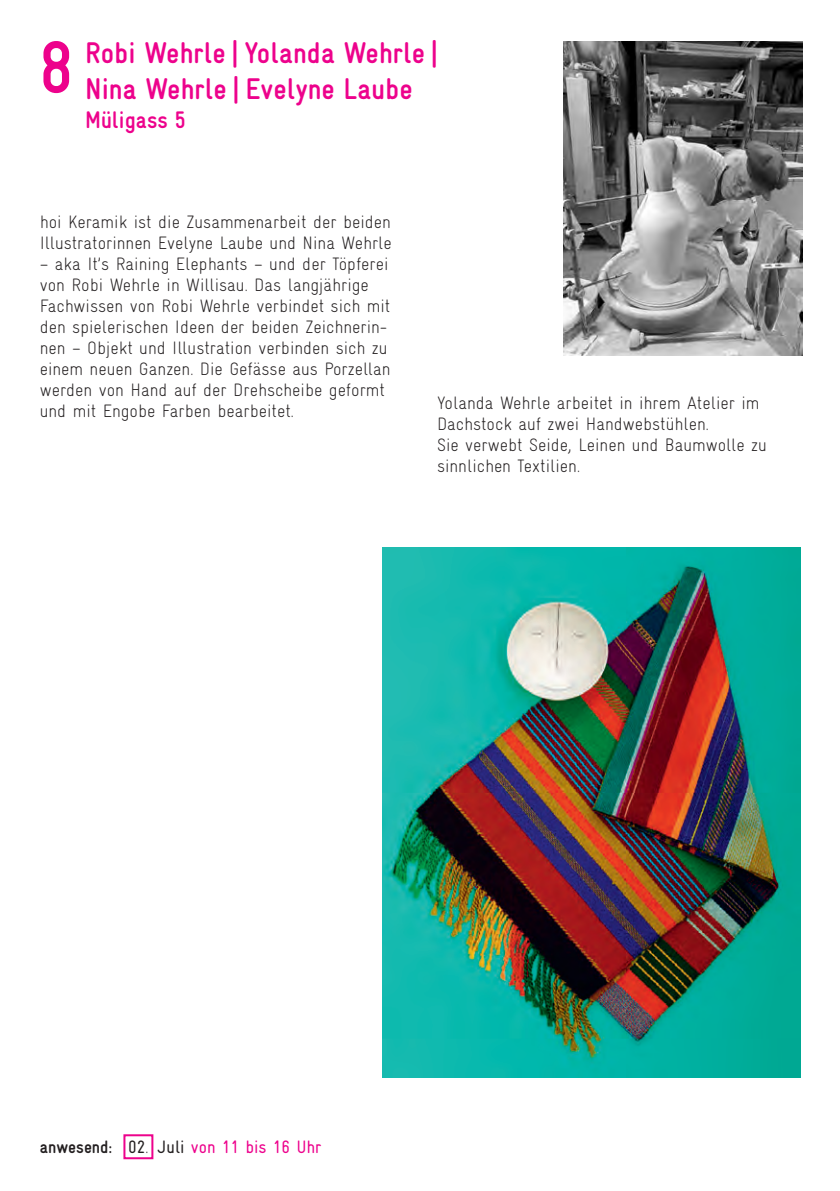
<style>
.page{position:relative;width:840px;height:1191px;background:#fff}
.page>*{position:absolute;margin:0;border:0;box-sizing:border-box;transform-origin:0 0}
.Künstlertext{font:700 74px "Gravur Condensed";color:#ed028c}
.Künstlername{font:700 30px/36px "Gravur Condensed";color:#ed028c}
.Atelieradresse{font:700 24px "Gravur Condensed";color:#ed028c}
.Künstlertext-2{font:300 18px/21px "Gravur Condensed";color:#231f20}
.Künstlertext-3{font:18px "Gravur Condensed";color:#ed028c}
.Künstlertext-4{font:700 18px "Gravur Condensed";color:#231f20}
.Künstlertext-5{font:18px "Gravur Condensed";color:#231f20}
.s1{font-weight:300}
.s2{color:#231f20}
</style>
<div class="page">
<img style="left:382px;top:547px;width:417px;height:530px">
<img style="left:563px;top:42px;width:238px;height:314px">
<div style="left:123px;top:1134px;width:30px;height:25px;border:2px solid #ed028c"></div>
<p class="Künstlertext" style="left:39px;top:26px;width:35px">8</p>
<p class="Künstlername" style="left:85px;top:35px;width:355px">Robi Wehrle | Yolanda Wehrle |<br>Nina Wehrle | Evelyne Laube</p>
<p class="Atelieradresse" style="left:85px;top:106px;width:102px">Müligass 5</p>
<p class="Künstlertext-2" style="left:40px;top:211px;width:353px">hoi Keramik ist die Zusammenarbeit der beiden<br>Illustratorinnen Evelyne Laube und Nina Wehrle</p>
<p class="Künstlertext-2" style="left:40px;top:253px;width:352px">– aka It’s Raining Elephants – und der Töpferei von Robi Wehrle in Willisau. Das langjährige Fachwissen von Robi Wehrle verbindet sich mit den spielerischen Ideen der beiden Zeichnerin&shy;nen – Objekt und Illustration verbinden sich zu einem neuen Ganzen. Die Gefässe aus Porzellan werden von Hand auf der Drehscheibe geformt und mit Engobe Farben bearbeitet.</p>
<p class="Künstlertext-2" style="left:437px;top:392px;width:331px">Yolanda Wehrle arbeitet in ihrem Atelier im Dachstock auf zwei Handwebstühlen.<br>Sie verwebt Seide, Leinen und Baumwolle zu sinnlichen Textilien.</p>
<p class="Künstlertext-4" style="left:40px;top:1137px;width:74px">anwesend:</p>
<p class="Künstlertext-5" style="left:128px;top:1136px;width:22px">02<span class="s1">.</span></p>
<p class="Künstlertext-3" style="left:158px;top:1136px;width:165px"><span class="s2">Juli</span> von 11 bis 16 Uhr</p>
</div>
